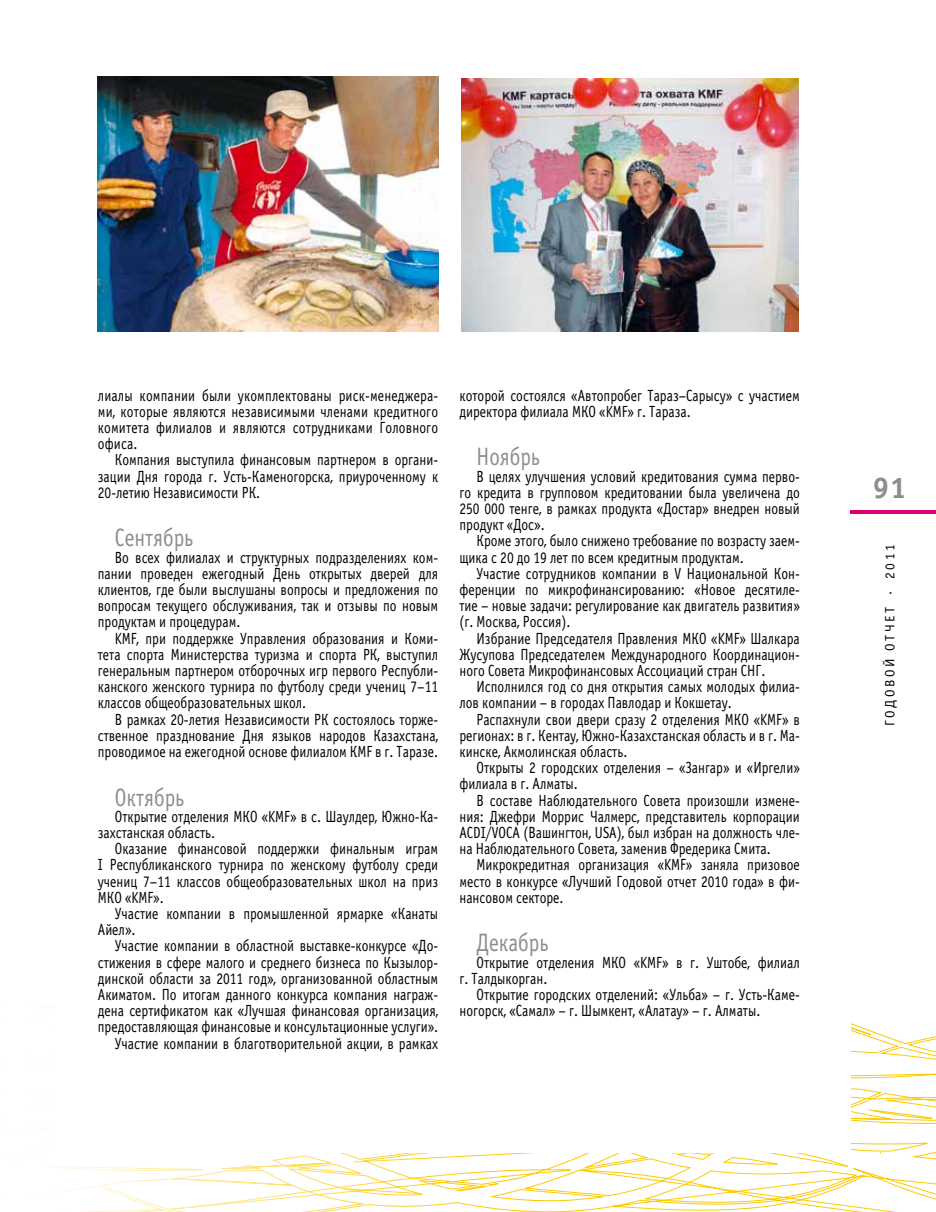
<style>
.page{position:relative;width:936px;height:1212px;background:#fff}
.page>*{position:absolute;margin:0;border:0;box-sizing:border-box;transform-origin:0 0}
.t1{font:700 30px "DS Officina Sans";color:#8d8c90}
.t2{font:25.2px "DS Officina Sans";color:#8d8c90;scale:.83 1}
.t3{font:16.2px/16.2px "DS Officina Sans";color:#000;text-align:justify;scale:.83 1}
.t4{font:13.5px "DS Officina Sans";letter-spacing:.185em;color:#000}
</style>
<div class="page">
<svg style="left:44px;top:988px;width:891px;height:224px"></svg>
<div style="left:55px;top:989px;width:795px;height:163px;background:#fff"></div>
<hr style="left:850px;top:510px;width:85px;height:4px;background:#da0074">
<img style="left:98px;top:77px;width:340px;height:255px">
<img style="left:461px;top:79px;width:337px;height:253px">
<p class="t3" style="left:98px;top:387px;width:411px">лиалы компании были укомплектованы риск-менеджера&shy;ми, которые являются независимыми членами кредитного комитета филиалов и являются сотрудниками Головного офиса.</p>
<p class="t3" style="left:98px;top:452px;width:411px;text-indent:17px">Компания выступила финансовым партнером в органи&shy;зации Дня города г. Усть-Каменогорска, приуроченному к 20-летию Независимости РК.</p>
<h2 class="t2" style="left:115px;top:524px;width:96px">Сентябрь</h2>
<p class="t3" style="left:98px;top:549px;width:411px;text-indent:17px">Во всех филиалах и структурных подразделениях ком&shy;пании проведен ежегодный День открытых дверей для клиентов, где были выслушаны вопросы и предложения по вопросам текущего обслуживания, так и отзывы по новым продуктам и процедурам.</p>
<p class="t3" style="left:98px;top:630px;width:411px;text-indent:17px">KMF, при поддержке Управления образования и Коми&shy;тета спорта Министерства туризма и спорта РК, выступил генеральным партнером отборочных игр первого Республи&shy;канского женского турнира по футболу среди учениц 7–11 классов общеобразовательных школ.</p>
<p class="t3" style="left:98px;top:711px;width:411px;text-indent:17px">В рамках 20-летия Независимости РК состоялось торже&shy;ственное празднование Дня языков народов Казахстана, проводимое на ежегодной основе филиалом КМF в г. Таразе.</p>
<h2 class="t2" style="left:115px;top:783px;width:85px">Октябрь</h2>
<p class="t3" style="left:98px;top:809px;width:411px;text-indent:17px">Открытие отделения МКО «KMF» в с. Шаулдер, Южно-Ка&shy;захстанская область.</p>
<p class="t3" style="left:98px;top:841px;width:411px;text-indent:17px">Оказание финансовой поддержки финальным играм I Республиканского турнира по женскому футболу среди учениц 7–11 классов общеобразовательных школ на приз МКО «KMF».</p>
<p class="t3" style="left:98px;top:906px;width:411px;text-indent:17px">Участие компании в промышленной ярмарке «Канаты<br>Айел».</p>
<p class="t3" style="left:98px;top:938px;width:411px;text-align:right">Участие компании в областной выставке-конкурсе «До&shy;стижения в сфере малого и среднего бизнеса по Кызылор&shy;динской области за 2011 год», организованной областным Акиматом. По итогам данного конкурса компания награж&shy;дена сертификатом как «Лучшая финансовая организация, предоставляющая финансовые и консультационные услуги».<br>Участие компании в благотворительной акции, в рамках</p>
<p class="t3" style="left:459px;top:387px;width:411px">которой состоялся «Автопробег Тараз–Сарысу» с участием директора филиала МКО «KMF» г. Тараза.</p>
<h2 class="t2" style="left:476px;top:443px;width:78px">Ноябрь</h2>
<p class="t3" style="left:459px;top:468px;width:411px;text-indent:17px">В целях улучшения условий кредитования сумма перво&shy;го кредита в групповом кредитовании была увеличена до 250 000 тенге, в рамках продукта «Достар» внедрен новый продукт «Дос».</p>
<p class="t3" style="left:459px;top:533px;width:411px;text-indent:17px">Кроме этого, было снижено требование по возрасту заем&shy;щика с 20 до 19 лет по всем кредитным продуктам.</p>
<p class="t3" style="left:459px;top:566px;width:411px;text-indent:17px">Участие сотрудников компании в V Национальной Кон&shy;ференции по микрофинансированию: «Новое десятиле&shy;тие – новые задачи: регулирование как двигатель развития» (г. Москва, Россия).</p>
<p class="t3" style="left:459px;top:630px;width:411px;text-indent:17px">Избрание Председателя Правления МКО «KMF» Шалкара Жусупова Председателем Международного Координацион&shy;ного Совета Микрофинансовых Ассоциаций стран СНГ.</p>
<p class="t3" style="left:459px;top:679px;width:411px;text-indent:17px">Исполнился год со дня открытия самых молодых филиа&shy;лов компании – в городах Павлодар и Кокшетау.</p>
<p class="t3" style="left:459px;top:711px;width:411px;text-indent:17px">Распахнули свои двери сразу 2 отделения МКО «KMF» в регионах: в г. Кентау, Южно-Казахстанская область и в г. Ма&shy;кинске, Акмолинская область.</p>
<p class="t3" style="left:459px;top:760px;width:411px;text-indent:17px">Открыты 2 городских отделения – «Зангар» и «Иргели» филиала в г. Алматы.</p>
<p class="t3" style="left:459px;top:792px;width:411px;text-indent:17px">В составе Наблюдательного Совета произошли измене&shy;ния: Джефри Моррис Чалмерс, представитель корпорации ACDI/VOCA (Вашингтон, USA), был избран на должность чле&shy;на Наблюдательного Совета, заменив Фредерика Смита.</p>
<p class="t3" style="left:459px;top:857px;width:411px;text-indent:17px">Микрокредитная организация «KMF» заняла призовое место в конкурсе «Лучший Годовой отчет 2010 года» в фи&shy;нансовом секторе.</p>
<h2 class="t2" style="left:476px;top:929px;width:88px">Декабрь</h2>
<p class="t3" style="left:459px;top:954px;width:411px;text-indent:17px">Открытие отделения МКО «KMF» в г. Уштобе, филиал г. Талдыкорган.</p>
<p class="t3" style="left:459px;top:987px;width:411px;text-indent:17px">Открытие городских отделений: «Ульба» – г. Усть-Каме&shy;ногорск, «Самал» – г. Шымкент, «Алатау» – г. Алматы.</p>
<h1 class="t1" style="left:872px;top:471px;width:35px">91</h1>
<p class="t4" style="left:882px;top:726px;width:183px;rotate:-90deg">ГОДОВОЙ ОТЧЕТ . 2011</p>
</div>
